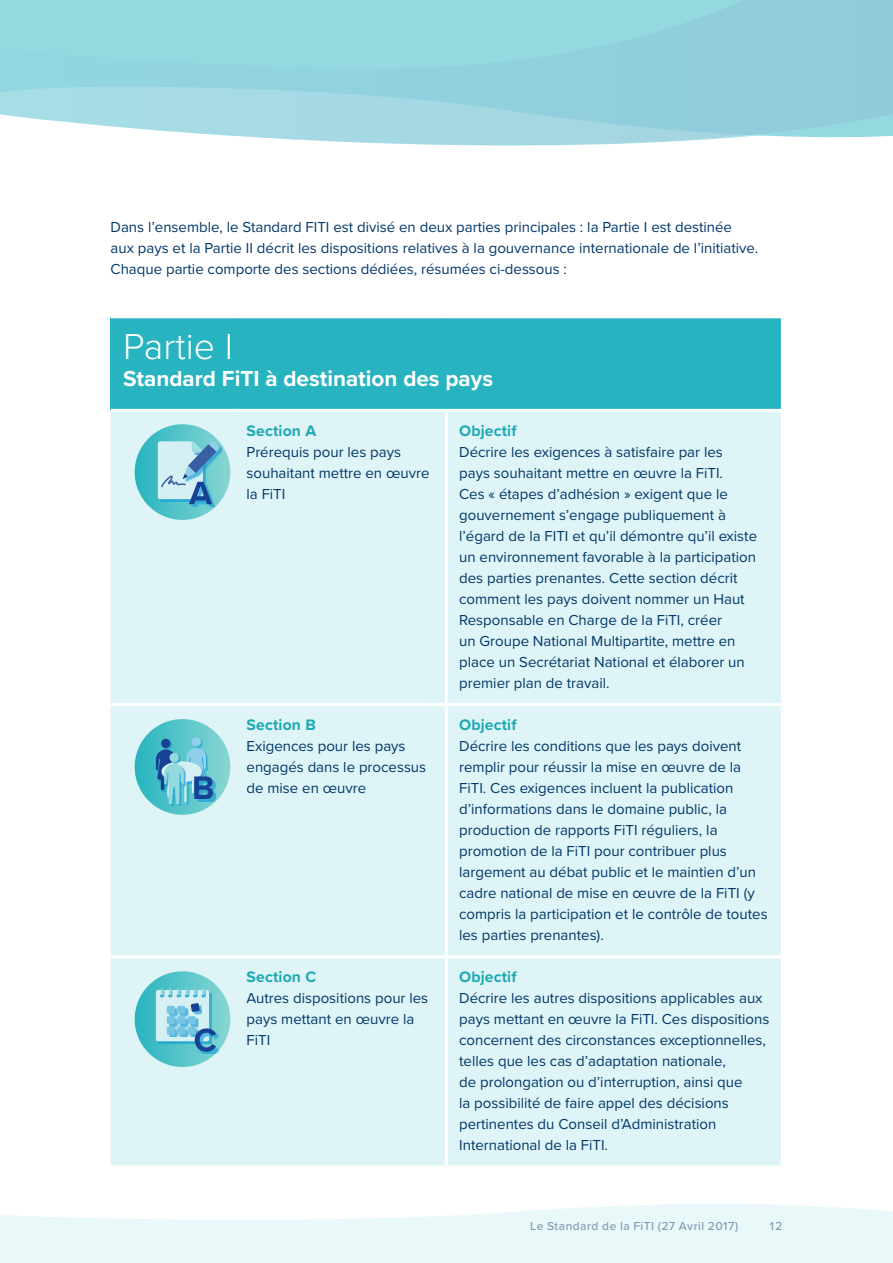
<style>
.page{position:relative;width:893px;height:1263px;background:#fff}
.page>*{position:absolute;margin:0;border:0;box-sizing:border-box;transform-origin:0 0}
.t1{font:300 37.5px "Proxima Nova";color:#fff}
.t2{font:700 33.75px "Proxima Nova";color:#164194}
.t3{font:700 22.5px "Proxima Nova";color:#fff}
.t4{font:700 15.75px "Proxima Nova";letter-spacing:.01em;color:#1ca9b5}
.t5{font:15px/21px "Proxima Nova";color:#003769}
.t6{font:500 12px "Proxima Nova";letter-spacing:.04em;color:#809bb4}
</style>
<div class="page">
<svg style="left:0;top:1204px;width:893px;height:59px;fill:#e9f8f9"></svg>
<div style="left:111px;top:317px;width:671px;height:93px;background:#27b4c0"></div>
<div style="left:111px;top:412px;width:670px;height:753px;background:#dff4f6"></div>
<hr style="left:111px;top:315px;width:123px;height:3px;background:#fff">
<hr style="left:234px;top:315px;width:212px;height:3px;background:#fff">
<hr style="left:446px;top:315px;width:338px;height:3px;background:#fff">
<hr style="left:781px;top:318px;width:3px;height:91px;background:#fff">
<hr style="left:111px;top:409px;width:123px;height:3px;background:#fff">
<hr style="left:234px;top:409px;width:212px;height:3px;background:#fff">
<hr style="left:446px;top:409px;width:338px;height:3px;background:#fff">
<hr style="left:445px;top:412px;width:3px;height:291px;background:#fff">
<hr style="left:111px;top:703px;width:123px;height:3px;background:#fff">
<hr style="left:234px;top:703px;width:212px;height:3px;background:#fff">
<hr style="left:446px;top:703px;width:338px;height:3px;background:#fff">
<hr style="left:445px;top:706px;width:3px;height:249px;background:#fff">
<hr style="left:111px;top:955px;width:123px;height:3px;background:#fff">
<hr style="left:234px;top:955px;width:212px;height:3px;background:#fff">
<hr style="left:446px;top:955px;width:338px;height:3px;background:#fff">
<hr style="left:445px;top:958px;width:3px;height:207px;background:#fff">
<svg style="left:0;top:0;width:893px;height:146px;background:#9cd7e0"></svg>
<svg style="left:135px;top:424px;width:95px;height:96px;background:#4fc2c8"></svg>
<div style="left:184px;top:443px;width:38px;height:39px;background:#1c9fd4;opacity:.7"></div>
<div style="left:191px;top:484px;width:24px;height:23px;background:#1c9fd4;opacity:.7"></div>
<svg style="left:158px;top:440px;width:62px;height:64px;background:#91c7da"></svg>
<svg style="left:135px;top:719px;width:95px;height:96px;background:#58c5c9"></svg>
<div style="left:188px;top:739px;width:20px;height:51px;background:#1c9fd4;opacity:.7"></div>
<div style="left:166px;top:754px;width:20px;height:52px;background:#1c9fd4;opacity:.7"></div>
<svg style="left:156px;top:737px;width:50px;height:67px;background:#6abbd0"></svg>
<div style="left:197px;top:779px;width:19px;height:22px;background:#1c9fd4;opacity:.7"></div>
<svg style="left:135px;top:971px;width:95px;height:96px;background:#54c3c9"></svg>
<div style="left:197px;top:1031px;width:21px;height:23px;background:#1c9fd4;opacity:.7"></div>
<svg style="left:156px;top:989px;width:60px;height:63px;background:#89cadd"></svg>
<p class="t5" style="left:111px;top:215px;width:649px">Dans l’ensemble, le Standard FITI est divisé en deux parties principales : la Partie I est destinée aux pays et la Partie II décrit les dispositions relatives à la gouvernance internationale de l’initiative.<br>Chaque partie comporte des sections dédiées, résumées ci-dessous :</p>
<h1 class="t1" style="left:123px;top:319px;width:111px">Partie I</h1>
<h3 class="t3" style="left:123px;top:362px;width:371px">Standard FiTI à destination des pays</h3>
<p class="t4" style="left:247px;top:419px;width:71px">Section A</p>
<p class="t5" style="left:247px;top:440px;width:184px">Prérequis pour les pays souhaitant mettre en œuvre la FiTI</p>
<p class="t4" style="left:459px;top:419px;width:59px">Objectif</p>
<p class="t5" style="left:459px;top:440px;width:299px">Décrire les exigences à satisfaire par les pays souhaitant mettre en œuvre la FiTI.<br>Ces « étapes d’adhésion » exigent que le gouvernement s’engage publiquement à l’égard de la FITI et qu’il démontre qu’il existe un environnement favorable à la participation des parties prenantes. Cette section décrit comment les pays doivent nommer un Haut Responsable en Charge de la FiTI, créer<br>un Groupe National Multipartite, mettre en place un Secrétariat National et élaborer un premier plan de travail.</p>
<h2 class="t2" style="left:192px;top:763px;width:24px">B</h2>
<p class="t4" style="left:247px;top:713px;width:71px">Section B</p>
<p class="t5" style="left:247px;top:735px;width:181px">Exigences pour les pays engagés dans le processus de mise en œuvre</p>
<p class="t4" style="left:247px;top:965px;width:71px">Section C</p>
<p class="t5" style="left:247px;top:987px;width:183px">Autres dispositions pour les pays mettant en œuvre la<br>FiTI</p>
<p class="t4" style="left:459px;top:713px;width:59px">Objectif</p>
<p class="t5" style="left:459px;top:735px;width:310px">Décrire les conditions que les pays doivent remplir pour réussir la mise en œuvre de la FiTI. Ces exigences incluent la publication d’informations dans le domaine public, la production de rapports FiTI réguliers, la promotion de la FiTI pour contribuer plus largement au débat public et le maintien d’un cadre national de mise en œuvre de la FiTI (y compris la participation et le contrôle de toutes les parties prenantes).</p>
<p class="t4" style="left:459px;top:965px;width:59px">Objectif</p>
<p class="t5" style="left:459px;top:987px;width:312px">Décrire les autres dispositions applicables aux pays mettant en œuvre la FiTI. Ces dispositions concernent des circonstances exceptionnelles, telles que les cas d’adaptation nationale,<br>de prolongation ou d’interruption, ainsi que<br>la possibilité de faire appel des décisions pertinentes du Conseil d’Administration International de la FiTI.</p>
<p class="t6" style="left:530px;top:1217px;width:209px">Le Standard de la FiTI (27 Avril 2017)</p>
<p class="t6" style="left:768px;top:1217px;width:15px">12</p>
</div>
